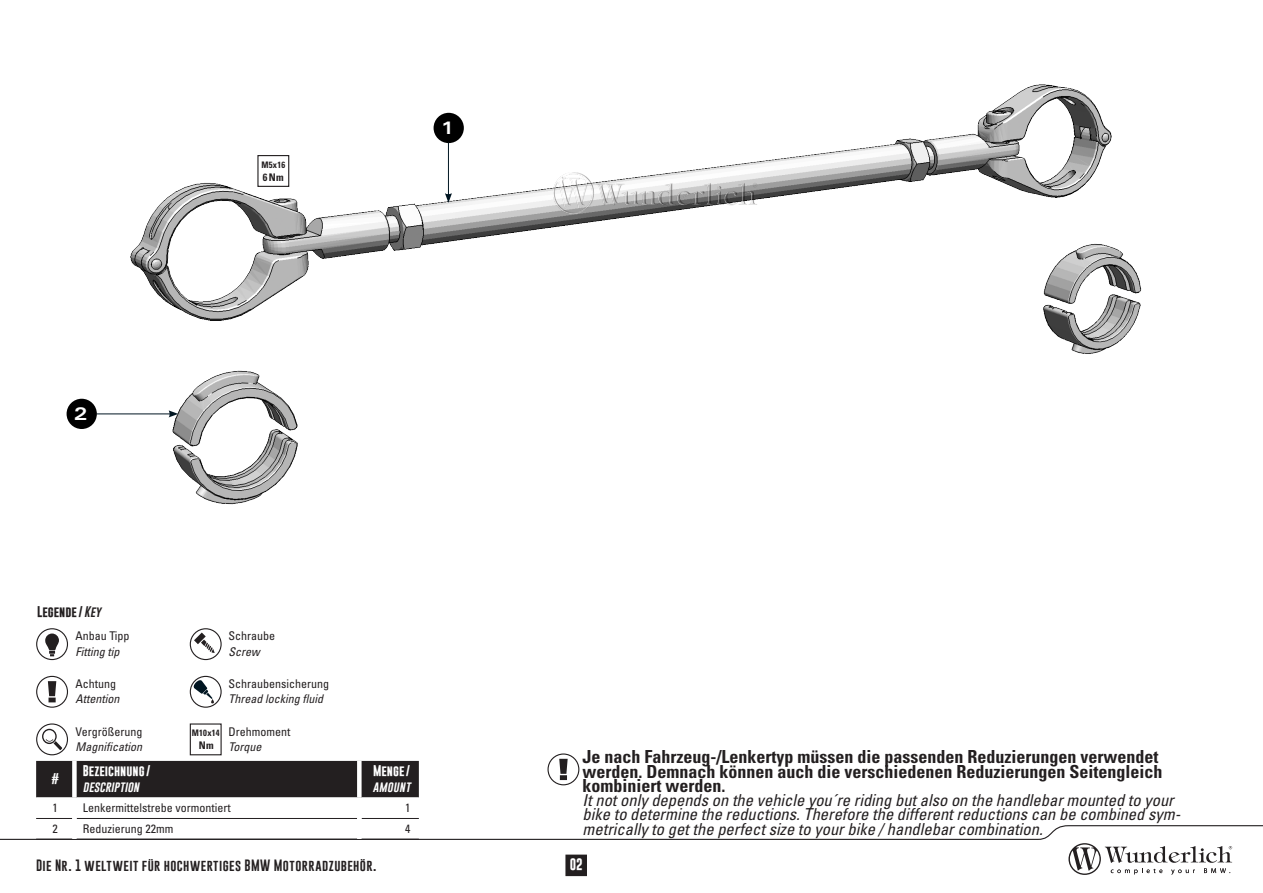
<style>
.page{position:relative;width:1263px;height:893px;background:#fff}
.page>*{position:absolute;margin:0;border:0;box-sizing:border-box;transform-origin:0 0}
.BU{font:700 condensed 18px/14.2px "Univers LT Std";color:#231f20}
.t1{font:700 expanded 18px "Univers LT Std";color:#fff}
.BU-2{font:italic condensed 16.5px/14.2px "Univers LT Std";color:#231f20}
.t2{font:condensed 12px "Univers LT Std";color:#231f20}
.t3{font:italic condensed 12px "Univers LT Std";color:#231f20}
.t4{font:12px "Gobold";letter-spacing:.035em;color:#231f20}
.t5{font:700 12px "Gobold";color:#fff}
.t6{font:700 11.25px/15.3px "Gobold";color:#fff}
.t7{font:700 11.25px "Gobold";color:#231f20}
.t8{font:italic 11.25px "Gobold";color:#fff}
.t9{font:700 condensed 10.5px "Univers LT Std";color:#231f20}
.t10{font:700 condensed 9px "Univers LT Std";letter-spacing:.035em;color:#231f20;scale:.95 1}
.s1{font-weight:400;font-style:italic}
</style>
<div class="page">
<svg style="left:0;top:825px;width:1263px;height:50px"></svg>
<div style="left:36px;top:761px;width:383px;height:36px;background:#231f20"></div>
<div style="left:72px;top:761px;width:5px;height:37px;background:#fff"></div>
<div style="left:357px;top:761px;width:5px;height:37px;background:#fff"></div>
<hr style="left:36px;top:818px;width:36px;height:1px;background:#231f20">
<hr style="left:77px;top:818px;width:280px;height:1px;background:#231f20">
<hr style="left:362px;top:818px;width:57px;height:1px;background:#231f20">
<hr style="left:36px;top:839px;width:38px;height:1px;background:#231f20">
<hr style="left:74px;top:839px;width:285px;height:1px;background:#231f20">
<hr style="left:359px;top:839px;width:60px;height:1px;background:#231f20">
<div style="left:72px;top:818px;width:5px;height:21px;background:#fff"></div>
<div style="left:357px;top:818px;width:5px;height:21px;background:#fff"></div>
<div style="left:566px;top:855px;width:20px;height:21px;background:#231f20"></div>
<div style="left:566px;top:855px;width:21px;height:21px;border:1px solid #231f20"></div>
<div style="left:36px;top:676px;width:32px;height:32px;border:1px solid #231f20;border-radius:50%"></div>
<svg style="left:48px;top:681px;width:8px;height:21px"></svg>
<svg style="left:190px;top:629px;width:31px;height:30px"></svg>
<div style="left:190px;top:628px;width:32px;height:32px;border:1px solid #231f20;border-radius:50%"></div>
<svg style="left:194px;top:632px;width:21px;height:21px"></svg>
<div style="left:190px;top:723px;width:32px;height:32px;border:1px solid #231f20"></div>
<svg style="left:190px;top:676px;width:31px;height:31px"></svg>
<div style="left:190px;top:676px;width:32px;height:32px;border:1px solid #231f20;border-radius:50%"></div>
<svg style="left:193px;top:679px;width:21px;height:24px"></svg>
<div style="left:36px;top:628px;width:32px;height:32px;border:1px solid #231f20;border-radius:50%"></div>
<svg style="left:45px;top:633px;width:14px;height:23px"></svg>
<svg style="left:37px;top:724px;width:30px;height:31px"></svg>
<div style="left:36px;top:723px;width:32px;height:32px;border:1px solid #231f20;border-radius:50%"></div>
<svg style="left:42px;top:729px;width:20px;height:21px"></svg>
<img style="left:86px;top:84px;width:1056px;height:421px">
<div style="left:547px;top:753px;width:32px;height:32px;border:1px solid #231f20;border-radius:50%"></div>
<svg style="left:559px;top:759px;width:9px;height:21px"></svg>
<div style="left:257px;top:155px;width:32px;height:32px;border:1px solid #231f20"></div>
<div style="left:434px;top:113px;width:30px;height:30px;background:#000;border-radius:50%"></div>
<hr style="left:448px;top:142px;width:1px;height:54px;background:#011622">
<svg style="left:445px;top:193px;width:7px;height:10px"></svg>
<hr style="left:96px;top:413px;width:75px;height:1px;background:#011622">
<svg style="left:169px;top:410px;width:9px;height:7px"></svg>
<img style="left:553px;top:173px;width:206px;height:41px">
<div style="left:67px;top:399px;width:30px;height:30px;background:#000;border-radius:50%"></div>
<p class="t10" style="left:261px;top:159px;width:27px">M5x16</p>
<p class="t9" style="left:263px;top:170px;width:22px">6Nm</p>
<p class="t1" style="left:441px;top:117px;width:15px">1</p>
<p class="t1" style="left:74px;top:403px;width:15px">2</p>
<p class="t7" style="left:37px;top:604px;width:68px">Legende /<span class="s1">Key</span></p>
<p class="t2" style="left:75px;top:628px;width:55px">Anbau Tipp</p>
<p class="t2" style="left:229px;top:628px;width:48px">Schraube</p>
<p class="t3" style="left:75px;top:644px;width:45px">Fitting tip</p>
<p class="t3" style="left:229px;top:644px;width:33px">Screw</p>
<p class="t2" style="left:75px;top:676px;width:42px">Achtung</p>
<p class="t2" style="left:229px;top:676px;width:102px">Schraubensicherung</p>
<p class="t3" style="left:75px;top:691px;width:46px">Attention</p>
<p class="t3" style="left:229px;top:691px;width:96px">Thread locking fluid</p>
<p class="t2" style="left:75px;top:724px;width:68px">Vergrößerung</p>
<p class="t2" style="left:229px;top:724px;width:63px">Drehmoment</p>
<p class="t3" style="left:75px;top:739px;width:68px">Magnification</p>
<p class="t3" style="left:229px;top:739px;width:34px">Torque</p>
<p class="t10" style="left:192px;top:728px;width:31px">M10x14</p>
<p class="t9" style="left:199px;top:739px;width:16px">Nm</p>
<p class="t6" style="left:51px;top:771px;width:9px">#</p>
<p class="t6" style="left:83px;top:763px;width:69px">Bezeichnung/ <span class="s1">description</span></p>
<p class="t6" style="left:373px;top:763px;width:39px">Menge /</p>
<p class="t8" style="left:373px;top:779px;width:41px">amount</p>
<p class="t2" style="left:53px;top:801px;width:7px">1</p>
<p class="t2" style="left:83px;top:801px;width:149px">Lenkermittelstrebe vormontiert</p>
<p class="t2" style="left:405px;top:801px;width:7px">1</p>
<p class="t2" style="left:53px;top:821px;width:7px">2</p>
<p class="t2" style="left:83px;top:821px;width:92px">Reduzierung 22mm</p>
<p class="t2" style="left:405px;top:821px;width:7px">4</p>
<p class="t4" style="left:36px;top:858px;width:342px">Die Nr. 1 weltweit für hochwertiges BMW Motorradzubehör.</p>
<p class="BU" style="left:583px;top:750px;width:581px">Je nach Fahrzeug-/Lenkertyp müssen die passenden Reduzierungen verwendet werden. Demnach können auch die verschiedenen Reduzierungen Seitengleich kombiniert werden.</p>
<p class="BU-2" style="left:583px;top:793px;width:599px">It not only depends on the vehicle you´re riding but also on the handlebar mounted to your bike to determine the reductions. Therefore the different reductions can be combined sym&shy;metrically to get the perfect size to your bike / handlebar combination.</p>
<p class="t5" style="left:570px;top:857px;width:15px">02</p>
</div>
